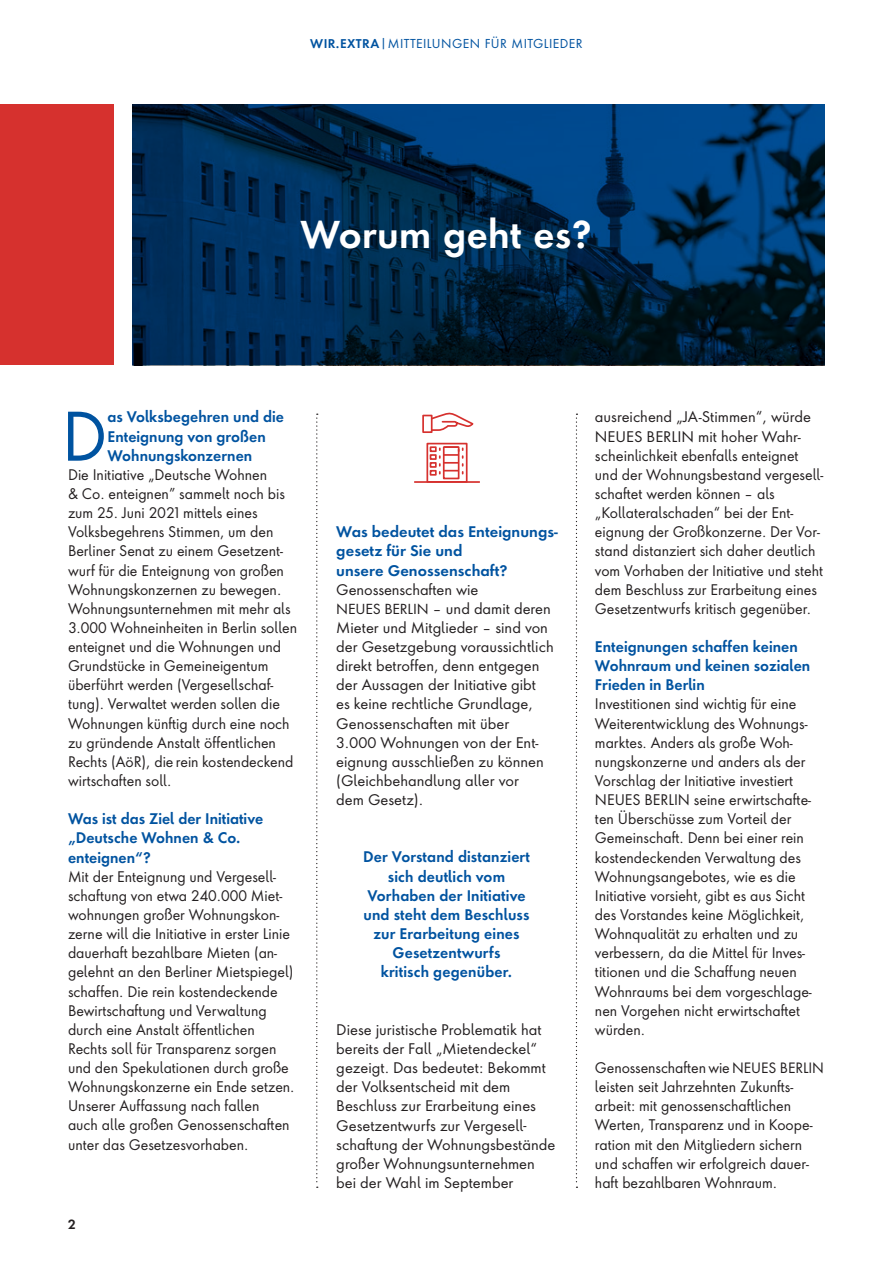
<style>
.page{position:relative;width:893px;height:1263px;background:#fff}
.page>*{position:absolute;margin:0;border:0;box-sizing:border-box;transform-origin:0 0}
.t1{font:64.95px "Futura Next";color:#0053a0}
.t2{font:600 36px "Futura Next";letter-spacing:.01em;color:#fff}
.t3{font:14.25px/19.2px "Futura Next";color:#231f20}
.t4{font:600 14.25px/19.2px "Futura Next";color:#0053a0}
.t5{font:600 12.3px "Futura Next";color:#231f20}
.t6{font:12px "Futura Next";letter-spacing:.035em;color:#0053a0}
.s1{font-weight:600;font-size:11.7px}
.s2{font-size:13.5px}
.s3{font-size:13.8px}
</style>
<div class="page">
<svg style="left:316px;top:414px;width:2px;height:774px"></svg>
<svg style="left:576px;top:414px;width:1px;height:774px"></svg>
<div style="left:422px;top:415px;width:11px;height:18px;border:2px solid #d6312e"></div>
<svg style="left:430px;top:412px;width:44px;height:20px"></svg>
<svg style="left:426px;top:442px;width:42px;height:39px"></svg>
<hr style="left:414px;top:481px;width:66px;height:2px;background:#d6312e">
<div style="left:0;top:104px;width:114px;height:261px;background:#d6312e"></div>
<svg style="left:133px;top:104px;width:692px;height:261px;background:#002c54"></svg>
<p class="t6" style="left:310px;top:35px;width:274px"><span class="s1">WIR.EXTRA</span>|MITTEILUNGEN FÜR MITGLIEDER</p>
<h2 class="t2" style="left:301px;top:210px;width:292px">Worum geht es?</h2>
<h1 class="t1" style="left:62px;top:388px;width:47px">D</h1>
<p class="t4" style="left:108px;top:407px;width:178px">as Volksbegehren und die<br>Enteignung von großen<br>Wohnungskonzernen</p>
<p class="t3" style="left:68px;top:464px;width:231px">Die Initiative „Deutsche Wohnen<br>&amp; Co. enteignen” sammelt noch bis zum 25. Juni 2021 mittels eines Volksbegehrens Stimmen, um den Berliner Senat zu einem Gesetzent&shy;wurf für die Enteignung von großen Wohnungskonzernen zu bewegen.<br>Wohnungsunternehmen mit mehr als 3.000 Wohneinheiten in Berlin sollen enteignet und die Wohnungen und Grundstücke in Gemeineigentum überführt werden (Vergesellschaf&shy;tung). Verwaltet werden sollen die Wohnungen künftig durch eine noch zu gründende Anstalt öffentlichen Rechts (AöR), die rein kostendeckend wirtschaften soll.</p>
<p class="t4" style="left:68px;top:809px;width:197px">Was ist das Ziel der Initiative „Deutsche Wohnen &amp; Co. enteignen“?</p>
<p class="t3" style="left:68px;top:866px;width:228px">Mit der Enteignung und Vergesell&shy;schaftung von etwa 240.000 Miet&shy;wohnungen großer Wohnungskon&shy;zerne will die Initiative in erster Linie dauerhaft bezahlbare Mieten (an&shy;gelehnt an den Berliner Mietspiegel) schaffen. Die rein kostendeckende Bewirtschaftung und Verwaltung durch eine Anstalt öffentlichen Rechts soll für Transparenz sorgen und den Spekulationen durch große Wohnungskonzerne ein Ende setzen.<br>Unserer Auffassung nach fallen<br>auch alle großen Genossenschaften unter das Gesetzesvorhaben.</p>
<p class="t5" style="left:68px;top:1216px;width:9px">2</p>
<p class="t4" style="left:336px;top:522px;width:223px">Was bedeutet das Enteignungs&shy;gesetz für Sie und<br>unsere Genossenschaft?</p>
<p class="t3" style="left:336px;top:579px;width:219px">Genossenschaften wie<br><span class="s2">NEUES BERLIN</span> – und damit deren<br>Mieter und Mitglieder – sind von der Gesetzgebung voraussichtlich direkt betroffen, denn entgegen der Aussagen der Initiative gibt<br>es keine rechtliche Grundlage,<br>Genossenschaften mit über<br>3.000 Wohnungen von der Ent&shy;eignung ausschließen zu können (Gleichbehandlung aller vor<br>dem Gesetz).</p>
<p class="t4" style="left:363px;top:847px;width:168px;text-align:center">Der Vorstand distanziert sich deutlich vom<br>Vorhaben der Initiative und steht dem Beschluss zur Erarbeitung eines<br>Gesetzentwurfs<br>kritisch gegenüber.</p>
<p class="t3" style="left:336px;top:1019px;width:221px">Diese juristische Problematik hat bereits der Fall „Mietendeckel“ gezeigt. Das bedeutet: Bekommt der Volksentscheid mit dem<br>Beschluss zur Erarbeitung eines<br>Gesetzentwurfs zur Vergesell&shy;schaftung der Wohnungsbestände großer Wohnungsunternehmen bei der Wahl im September</p>
<p class="t3" style="left:595px;top:407px;width:230px">ausreichend „JA-Stimmen“, würde NEUES BERLIN mit hoher Wahr&shy;scheinlichkeit ebenfalls enteignet und der Wohnungsbestand vergesell&shy;schaftet werden können – als „Kollateralschaden“ bei der Ent&shy;eignung der Großkonzerne. Der Vor&shy;stand distanziert sich daher deutlich vom Vorhaben der Initiative und steht dem Beschluss zur Erarbeitung eines Gesetzentwurfs kritisch gegenüber.</p>
<p class="t4" style="left:595px;top:637px;width:217px">Enteignungen schaffen keinen<br>Wohnraum und keinen sozialen<br>Frieden in Berlin</p>
<p class="t3" style="left:595px;top:694px;width:218px">Investitionen sind wichtig für eine<br>Weiterentwicklung des Wohnungs&shy;marktes. Anders als große Woh&shy;nungskonzerne und anders als der<br>Vorschlag der Initiative investiert<br>NEUES BERLIN seine erwirtschafte&shy;ten Überschüsse zum Vorteil der<br>Gemeinschaft. Denn bei einer rein kostendeckenden Verwaltung des<br>Wohnungsangebotes, wie es die<br>Initiative vorsieht, gibt es aus Sicht des Vorstandes keine Möglichkeit,<br>Wohnqualität zu erhalten und zu verbessern, da die Mittel für Inves&shy;titionen und die Schaffung neuen<br>Wohnraums bei dem vorgeschlage&shy;nen Vorgehen nicht erwirtschaftet würden.</p>
<p class="t3" style="left:595px;top:1057px;width:230px">Genossenschaften wie <span class="s3">NEUES BERLIN </span>leisten seit Jahrzehnten Zukunfts&shy;arbeit: mit genossenschaftlichen Werten, Transparenz und in Koope&shy;ration mit den Mitgliedern sichern und schaffen wir erfolgreich dauer&shy;haft bezahlbaren Wohnraum.</p>
</div>
